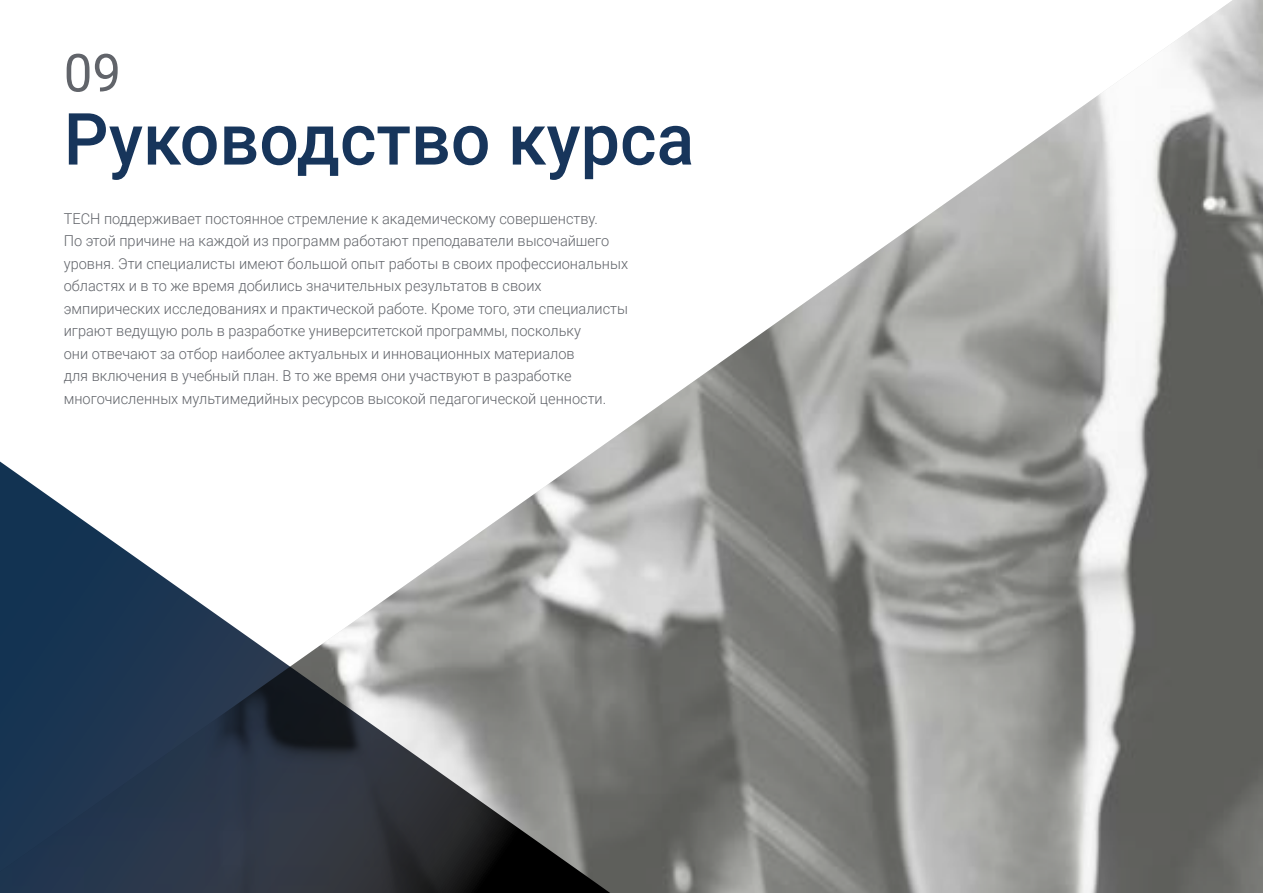
<style>
.page{position:relative;width:1263px;height:893px;background:#fff}
.page>*{position:absolute;margin:0;border:0;box-sizing:border-box;transform-origin:0 0}
.t1{font:500 72px "Roboto";color:#17355b}
.t2{font:52.5px "Roboto";color:#61646a}
.t3{font:300 15px/22.5px "Roboto";color:#61646a}
</style>
<div class="page">
<img style="left:602px;top:0;width:661px;height:893px">
<svg style="left:0;top:446px;width:640px;height:447px"></svg>
<h2 class="t2" style="left:64px;top:36px;width:59px">09</h2>
<h1 class="t1" style="left:64px;top:89px;width:632px">Руководство курса</h1>
<p class="t3" style="left:64px;top:207px;width:566px">TECH поддерживает постоянное стремление к академическому совершенству.<br>По этой причине на каждой из программ работают преподаватели высочайшего уровня. Эти специалисты имеют большой опыт работы в своих профессиональных областях и в то же время добились значительных результатов в своих эмпирических исследованиях и практической работе. Кроме того, эти специалисты играют ведущую роль в разработке университетской программы, поскольку<br>они отвечают за отбор наиболее актуальных и инновационных материалов<br>для включения в учебный план. В то же время они участвуют в разработке многочисленных мультимедийных ресурсов высокой педагогической ценности.</p>
</div>
